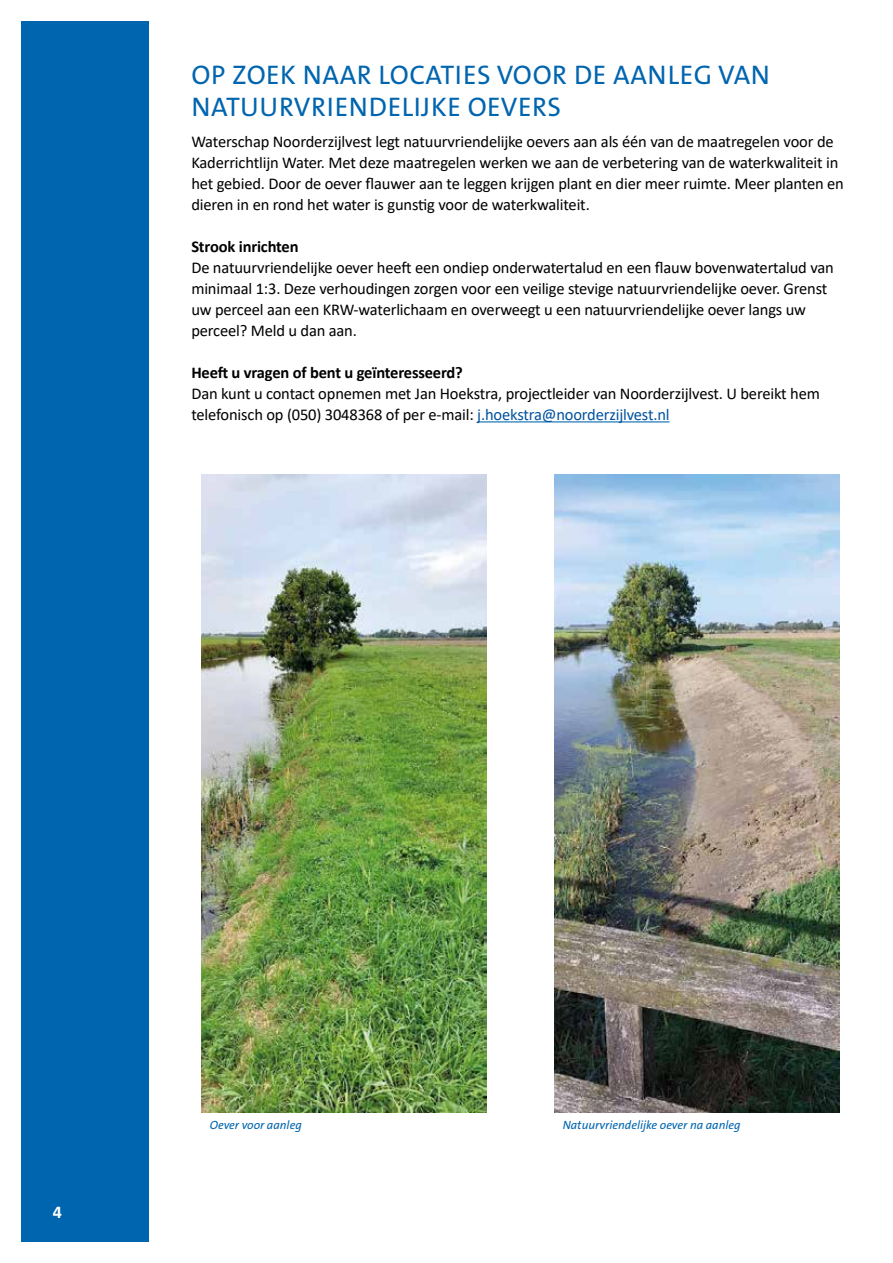
<style>
.page{position:relative;width:893px;height:1263px;background:#fff}
.page>*{position:absolute;margin:0;border:0;box-sizing:border-box;transform-origin:0 0}
.Kop_artikel{font:27px/31.5px "The Sans Os F";letter-spacing:.02em;color:#0065af}
.t1{font:700 18px "Calibri";color:#fff}
.broodtekst{font:16.5px/21px "Calibri";letter-spacing:-.01em;color:#000}
.Alineakop{font:700 16.5px "Calibri";letter-spacing:-.01em;color:#000}
.t2{font:italic 12px "The Sans Os F";color:#0065af}
.s1{color:#00529f}
.s2{color:#fff}
</style>
<div class="page">
<div style="left:21px;top:21px;width:128px;height:1221px;background:#0065af"></div>
<hr style="left:477px;top:421px;width:193px;height:1px;background:#0065af">
<img style="left:201px;top:474px;width:285px;height:638px">
<img style="left:554px;top:474px;width:285px;height:638px">
<h1 class="Kop_artikel" style="left:192px;top:59px;width:580px">OP ZOEK NAAR LOCATIES VOOR DE AANLEG VAN<br>NATUURVRIENDELIJKE OEVERS</h1>
<p class="broodtekst" style="left:191px;top:131px;width:654px">Waterschap Noorderzijlvest legt natuurvriendelijke oevers aan als één van de maatregelen voor de Kaderrichtlijn Water. Met deze maatregelen werken we aan de verbetering van de waterkwaliteit in het gebied. Door de oever flauwer aan te leggen krijgen plant en dier meer ruimte. Meer planten en dieren in en rond het water is gunstig voor de waterkwaliteit.</p>
<h2 class="Alineakop" style="left:191px;top:235px;width:109px">Strook inrichten</h2>
<p class="broodtekst" style="left:191px;top:257px;width:644px">De natuurvriendelijke oever heeft een ondiep onderwatertalud en een flauw bovenwatertalud van minimaal 1:3. Deze verhoudingen zorgen voor een veilige stevige natuurvriendelijke oever. Grenst uw perceel aan een KRW-waterlichaam en overweegt u een natuurvriendelijke oever langs uw perceel? Meld u dan aan.</p>
<h2 class="Alineakop" style="left:191px;top:361px;width:273px">Heeft u vragen of bent u geïnteresseerd?</h2>
<p class="broodtekst" style="left:191px;top:383px;width:630px">Dan kunt u contact opnemen met Jan Hoekstra, projectleider van Noorderzijlvest. U bereikt hem telefonisch op (050) 3048368 of per e-mail: <span class="s1">j.hoekstra@noorderzijlvest.nl</span><span class="s2">a</span></p>
<p class="t1" style="left:53px;top:1199px;width:11px">4</p>
<p class="t2" style="left:210px;top:1118px;width:94px">Oever voor aanleg</p>
<p class="t2" style="left:563px;top:1118px;width:179px">Natuurvriendelijke oever na aanleg</p>
</div>
